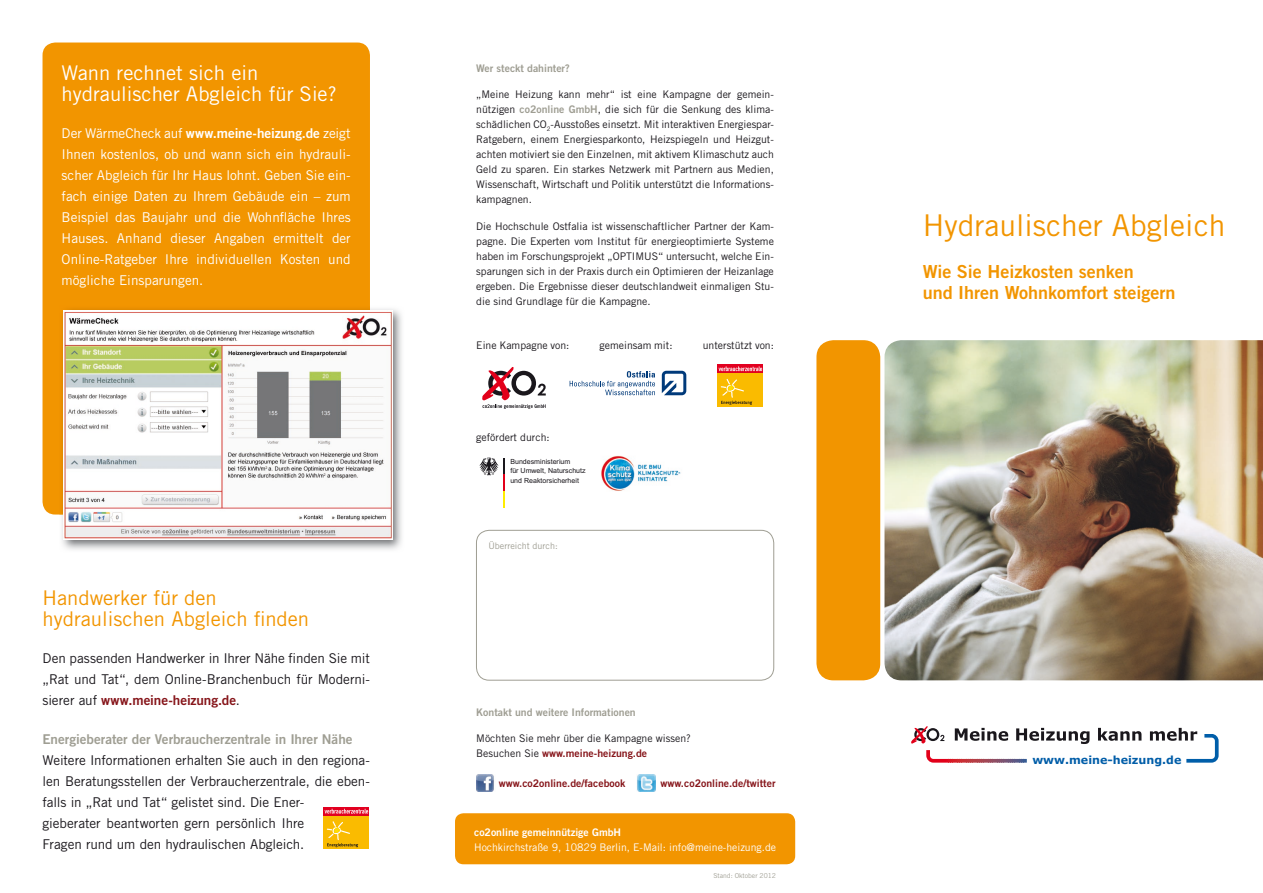
<style>
.page{position:relative;width:1263px;height:893px;background:#fff}
.page>*{position:absolute;margin:0;border:0;box-sizing:border-box;transform-origin:0 0}
.t1{font:30px "Trade Gothic";color:#f29500}
.t2{font:20.25px/21px "Trade Gothic";color:#fff}
.t3{font:20.25px/21px "Trade Gothic";color:#f29500}
.t4{font:18px/21px "Trade Gothic Bold Two";color:#f29500}
.t5{font:13.5px/21px "Trade Gothic";letter-spacing:-.005em;color:#1a171c}
.t6{font:13.5px/21px "Trade Gothic";color:#fff;text-align:justify}
.t7{font:13.5px "Trade Gothic Bold Two";color:#9f9e93}
.t8{font:13.5px "Trade Gothic Bold Two";color:#86151a}
.t9{font:700 11.1px "Verdana";color:#005da8}
.t10{font:10.5px/15px "Trade Gothic";color:#1a171c;text-align:justify}
.t11{font:10.5px "Trade Gothic Bold Two";color:#86151a}
.t12{font:10.5px "Trade Gothic";color:#fff}
.t13{font:10.5px "Trade Gothic Bold Two";color:#9f9e93}
.t14{font:10.5px "Trade Gothic Bold Two";color:#fff}
.t15{font:9px "Trade Gothic";color:#9f9e93}
.t16{font:7.05px/9.3px "Arial";color:#1a171c}
.t17{font:6.75px "Trade Gothic";color:#9f9e93}
.s1{font-family:"Trade Gothic Bold Two"}
.s2{font-family:"Trade Gothic";color:#1a171c}
.s3{font-family:"Trade Gothic Bold Two";color:#9f9e93}
</style>
<div class="page">
<div style="left:816px;top:340px;width:64px;height:340px;background:#f29500;border-radius:17px"></div>
<svg style="left:955px;top:728px;width:53px;height:13px"></svg>
<svg style="left:1016px;top:728px;width:73px;height:16px"></svg>
<svg style="left:1098px;top:728px;width:43px;height:13px"></svg>
<svg style="left:911px;top:726px;width:33px;height:18px"></svg>
<svg style="left:1150px;top:728px;width:68px;height:35px"></svg>
<svg style="left:926px;top:750px;width:20px;height:13px"></svg>
<svg style="left:946px;top:758px;width:81px;height:5px"></svg>
<img style="left:884px;top:340px;width:379px;height:340px">
<div style="left:43px;top:43px;width:327px;height:471px;background:#f29500;border-radius:13px"></div>
<div style="left:324px;top:815px;width:45px;height:34px;background:#fabb00"></div>
<svg style="left:327px;top:821px;width:31px;height:26px"></svg>
<svg style="left:324px;top:807px;width:45px;height:8px"></svg>
<svg style="left:325px;top:809px;width:43px;height:4px"></svg>
<img style="left:59px;top:309px;width:343px;height:241px">
<img style="left:59px;top:309px;width:311px;height:205px">
<img style="left:64px;top:310px;width:328px;height:229px">
<div style="left:476px;top:530px;width:298px;height:150px;border:1px solid #9f9e93;border-radius:13px"></div>
<svg style="left:570px;top:371px;width:85px;height:24px"></svg>
<svg style="left:662px;top:371px;width:24px;height:24px"></svg>
<div style="left:717px;top:373px;width:46px;height:34px;background:#fabb00"></div>
<svg style="left:721px;top:379px;width:31px;height:26px"></svg>
<svg style="left:717px;top:365px;width:46px;height:8px"></svg>
<svg style="left:718px;top:366px;width:44px;height:5px"></svg>
<img style="left:601px;top:455px;width:80px;height:36px">
<svg style="left:482px;top:367px;width:64px;height:42px"></svg>
<svg style="left:479px;top:458px;width:26px;height:49px"></svg>
<div style="left:455px;top:813px;width:340px;height:51px;background:#f29500;border-radius:9px"></div>
<img style="left:476px;top:774px;width:18px;height:18px">
<img style="left:637px;top:774px;width:18px;height:18px">
<h2 class="t2" style="left:62px;top:62px;width:277px">Wann rechnet sich ein hydraulischer Abgleich für Sie?</h2>
<p class="t6" style="left:62px;top:123px;width:291px">Der WärmeCheck auf <span class="s1">www.meine-heizung.de</span> zeigt Ihnen kostenlos, ob und wann sich ein hydrauli&shy;scher Abgleich für Ihr Haus lohnt. Geben Sie ein&shy;fach einige Daten zu Ihrem Gebäude ein – zum Beispiel das Baujahr und die Wohnfläche Ihres Hauses. Anhand dieser Angaben ermittelt der Online-Ratgeber Ihre individuellen Kosten und mögliche Einsparungen.</p>
<h2 class="t3" style="left:43px;top:587px;width:268px">Handwerker für den hydraulischen Abgleich finden</h2>
<p class="t5" style="left:43px;top:648px;width:329px">Den passenden Handwerker in Ihrer Nähe finden Sie mit „Rat und Tat“, dem Online-Branchenbuch für Moderni-</p>
<p class="t8" style="left:43px;top:692px;width:199px"><span class="s2">sierer auf</span> www.meine-heizung.de<span class="s2">.</span></p>
<p class="t7" style="left:43px;top:731px;width:312px">Energieberater der Verbraucherzentrale in Ihrer Nähe</p>
<p class="t5" style="left:43px;top:750px;width:329px">Weitere Informationen erhalten Sie auch in den regiona&shy;len Beratungsstellen der Verbraucherzentrale, die eben&shy;falls in „Rat und Tat“ gelistet sind. Die Ener-<br>gieberater beantworten gern persönlich Ihre<br>Fragen rund um den hydraulischen Abgleich.</p>
<p class="t13" style="left:476px;top:62px;width:95px">Wer steckt dahinter?</p>
<p class="t10" style="left:476px;top:86px;width:299px">„Meine Heizung kann mehr“ ist eine Kampagne der gemein&shy;nützigen <span class="s3">co2online GmbH</span>, die sich für die Senkung des klima&shy;schädlichen CO<sub>2</sub>-Ausstoßes einsetzt. Mit interaktiven Energiespar-Ratgebern, einem Energiesparkonto, Heizspiegeln und Heizgut&shy;achten motiviert sie den Einzelnen, mit aktivem Klimaschutz auch Geld zu sparen. Ein starkes Netzwerk mit Partnern aus Medien, Wissenschaft, Wirtschaft und Politik unterstützt die Informations&shy;kampagnen.</p>
<p class="t10" style="left:476px;top:218px;width:299px">Die Hochschule Ostfalia ist wissenschaftlicher Partner der Kam&shy;pagne. Die Experten vom Institut für energieoptimierte Systeme haben im Forschungsprojekt „OPTIMUS“ untersucht, welche Ein&shy;sparungen sich in der Praxis durch ein Optimieren der Heizanlage ergeben. Die Ergebnisse dieser deutschlandweit einmaligen Stu&shy;die sind Grundlage für die Kampagne.</p>
<p class="t10" style="left:476px;top:338px;width:95px">Eine Kampagne von:</p>
<p class="t10" style="left:600px;top:338px;width:74px">gemeinsam mit:</p>
<p class="t10" style="left:703px;top:338px;width:73px">unterstützt von:</p>
<p class="t10" style="left:476px;top:429px;width:75px">gefördert durch:</p>
<p class="t16" style="left:510px;top:457px;width:77px">Bundesministerium<br>für Umwelt, Naturschutz und Reaktorsicherheit</p>
<p class="t15" style="left:488px;top:540px;width:71px">Überreicht durch:</p>
<p class="t13" style="left:476px;top:706px;width:161px">Kontakt und weitere Informationen</p>
<p class="t10" style="left:476px;top:730px;width:216px">Möchten Sie mehr über die Kampagne wissen?</p>
<p class="t11" style="left:476px;top:746px;width:172px"><span class="s2">Besuchen Sie</span> www.meine-heizung.de</p>
<p class="t11" style="left:499px;top:776px;width:128px">www.co2online.de/facebook</p>
<p class="t11" style="left:660px;top:776px;width:116px">www.co2online.de/twitter</p>
<p class="t14" style="left:474px;top:825px;width:149px">co2online gemeinnützige GmbH</p>
<p class="t12" style="left:474px;top:840px;width:303px">Hochkirchstraße 9, 10829 Berlin, E-Mail: info@meine-heizung.de</p>
<p class="t17" style="left:713px;top:871px;width:64px">Stand: Oktober 2012</p>
<h1 class="t1" style="left:923px;top:207px;width:304px">Hydraulischer Abgleich</h1>
<h3 class="t4" style="left:923px;top:261px;width:254px">Wie Sie Heizkosten senken<br>und Ihren Wohnkomfort steigern</h3>
<p class="t9" style="left:1032px;top:752px;width:151px">www.meine-heizung.de</p>
</div>
